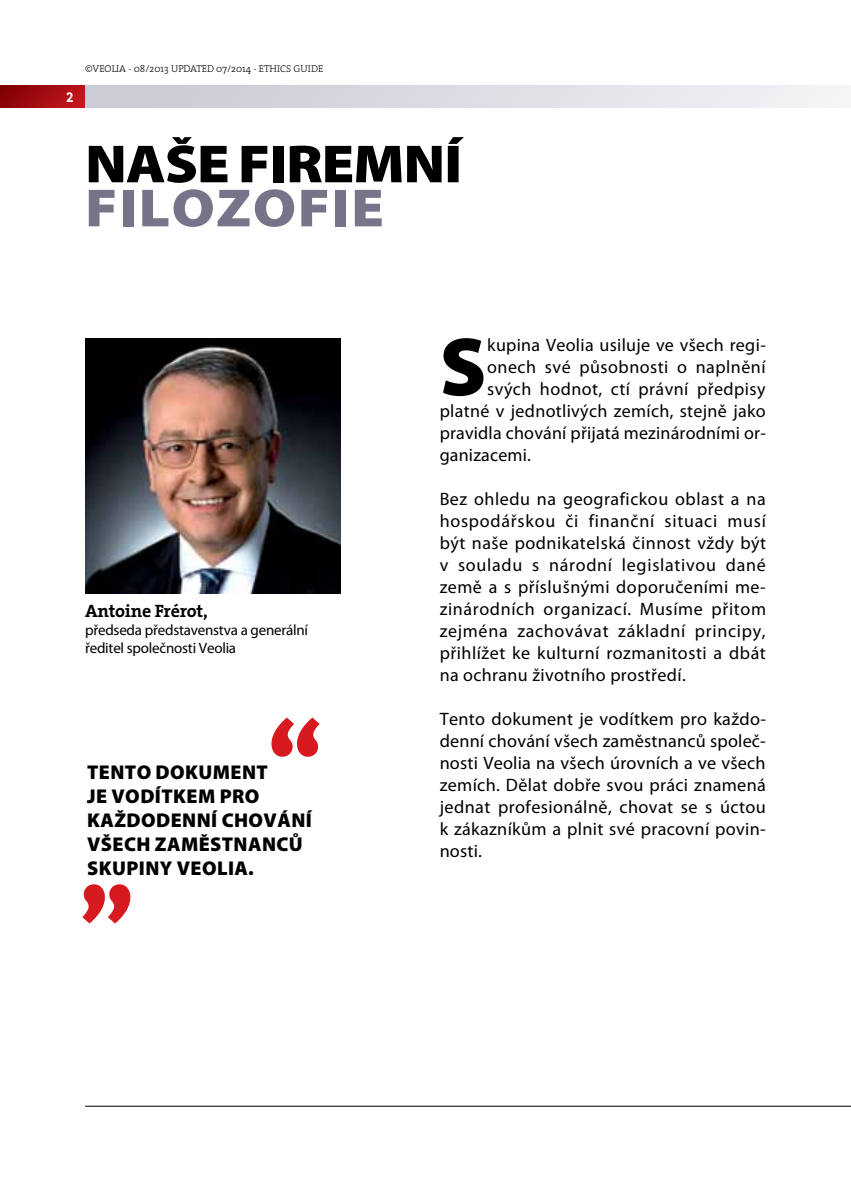
<style>
.page{position:relative;width:851px;height:1191px;background:#fff}
.page>*{position:absolute;margin:0;border:0;box-sizing:border-box;transform-origin:0 0}
.t1{font:900 98px "The Serif";color:#d71920}
.t2{font:900 83.2px "Myriad Pro";color:#000}
.t3{font:900 54px "Myriad Pro";letter-spacing:-.02em;color:#000;scale:1.1 1}
.t4{font:900 54px "Myriad Pro";letter-spacing:.025em;color:#767488;scale:1.1 1}
.t5{font:900 20px/24px "Myriad Pro";letter-spacing:.02em;color:#000}
.t6{font:18px/22px "Myriad Pro";letter-spacing:.02em;color:#000;text-align:justify}
.t7{font:700 18px "The Serif";letter-spacing:-.015em;color:#000}
.t8{font:15px/18px "Myriad Pro";letter-spacing:-.015em;color:#000}
.t9{font:14px "The Serif Bold Expert";color:#fff}
.t10{font:300 10px "The Serif";color:#000}
</style>
<div class="page">
<hr style="left:85px;top:1105px;width:765px;height:1px;background:#000">
<div style="left:0;top:85px;width:85px;height:23px;background:linear-gradient(to right,#820102,#c2171e)"></div>
<div style="left:85px;top:85px;width:765px;height:23px;background:linear-gradient(to right,#c7c7d3,#f3f3f6)"></div>
<img style="left:85px;top:339px;width:255px;height:255px">
<p class="t9" style="left:66px;top:85px;width:9px">2</p>
<p class="t10" style="left:85px;top:60px;width:21px">©VEOLI</p>
<p class="t10" style="left:119px;top:60px;width:84px">A - 08/2013 UPDATED</p>
<p class="t10" style="left:216px;top:60px;width:91px">07/2014 - ETHICS GUIDE</p>
<h3 class="t3" style="left:85px;top:128px;width:344px">NAŠE FIREMNÍ</h3>
<h3 class="t4" style="left:85px;top:172px;width:273px">FILOZOFIE</h3>
<p class="t7" style="left:85px;top:596px;width:124px">Antoine Frérot,</p>
<p class="t8" style="left:85px;top:621px;width:224px">předseda představenstva a generální ředitel společnosti Veolia</p>
<h1 class="t1" style="left:267px;top:676px;width:56px">“</h1>
<p class="t5" style="left:87px;top:760px;width:226px">TENTO DOKUMENT<br>JE VODÍTKEM PRO<br>KAŽDODENNÍ CHOVÁNÍ<br>VŠECH ZAMĚSTNANCŮ<br>SKUPINY VEOLIA.</p>
<h1 class="t1" style="left:79px;top:842px;width:56px">”</h1>
<h2 class="t2" style="left:439px;top:311px;width:48px">S</h2>
<p class="t6" style="left:487px;top:334px;width:280px">kupina Veolia usiluje ve všech regi-</p>
<p class="t6" style="left:487px;top:356px;width:280px">onech své působnosti o naplnění</p>
<p class="t6" style="left:487px;top:378px;width:280px">svých hodnot, ctí právní předpisy</p>
<p class="t6" style="left:439px;top:400px;width:327px">platné v jednotlivých zemích, stejně jako</p>
<p class="t6" style="left:439px;top:422px;width:327px">pravidla chování přijatá mezinárodními or-</p>
<p class="t6" style="left:439px;top:444px;width:93px">ganizacemi.</p>
<p class="t6" style="left:439px;top:488px;width:328px">Bez ohledu na geografickou oblast a na hospodářskou či finanční situaci musí být naše podnikatelská činnost vždy být v souladu s národní legislativou dané země a s příslušnými doporučeními me&shy;zinárodních organizací. Musíme přitom zejména zachovávat základní principy, přihlížet ke kulturní rozmanitosti a dbát na ochranu životního prostředí.</p>
<p class="t6" style="left:439px;top:708px;width:328px">Tento dokument je vodítkem pro každo&shy;denní chování všech zaměstnanců společ&shy;nosti Veolia na všech úrovních a ve všech zemích. Dělat dobře svou práci znamená jednat profesionálně, chovat se s úctou k zákazníkům a plnit své pracovní povin&shy;nosti.</p>
</div>
